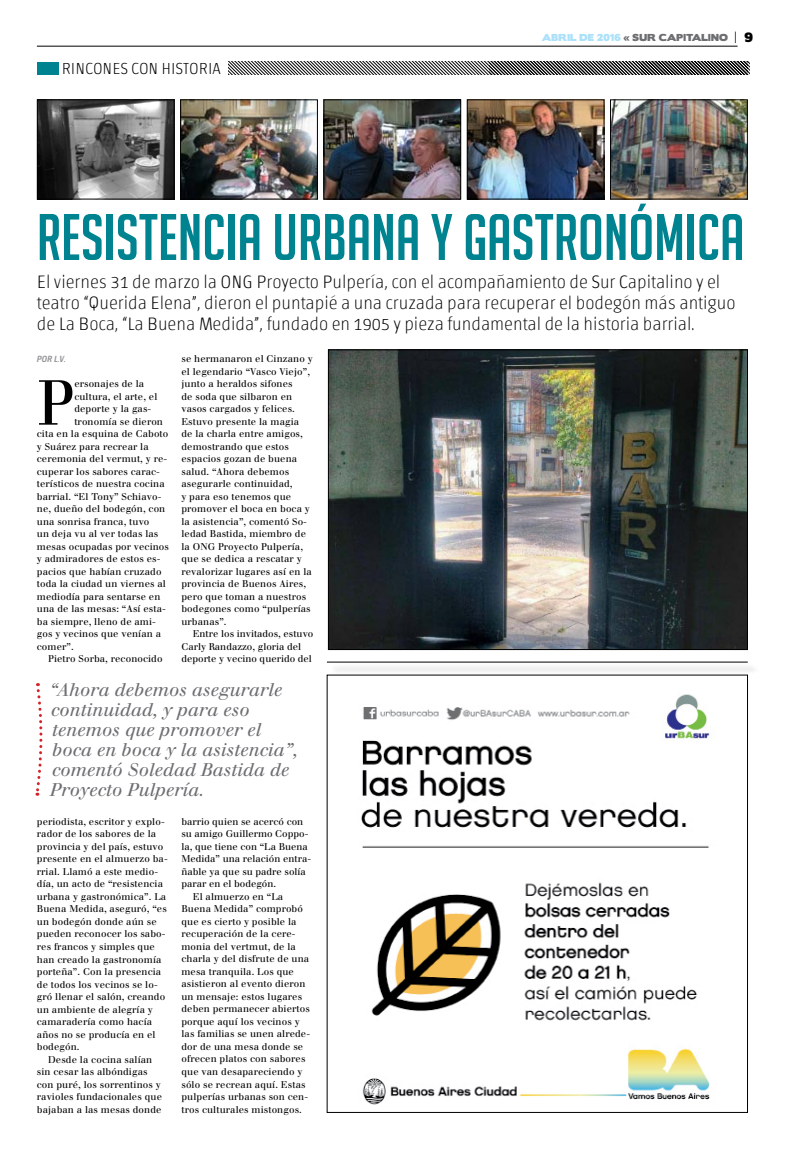
<style>
.page{position:relative;width:796px;height:1163px;background:#fff}
.page>*{position:absolute;margin:0;border:0;box-sizing:border-box;transform-origin:0 0}
.t1{font:64px "Big Noodle Titling";color:#008390}
.t2{font:62.1px "Justus";color:#000}
.t3{font:100 18px/21px "Chaco";color:#000}
.t4{font:italic 18px/20px "Justus";color:#6d6e71}
.t5{font:100 16px "Chaco";color:#000}
.t6{font:9.6px/12.5px "Justus";letter-spacing:.01em;color:#000}
.t7{font:9px "Boris Black Bloxx";letter-spacing:.025em;color:#6d6e71}
.t8{font:italic 500 9px "Chaco";color:#939598}
.s1{color:#abe1fa}
.s2{font-family:"Serif";font-weight:900;font-size:12px;color:#000}
.s3{font-size:12px;color:#000}
</style>
<div class="page">
<hr style="left:37px;top:46px;width:700px;height:1px;background:#000">
<svg style="left:228px;top:62px;width:520px;height:12px;background:#797979"></svg>
<div style="left:37px;top:62px;width:21px;height:12px;background:#008390"></div>
<svg style="left:35px;top:683px;width:8px;height:112px"></svg>
<img style="left:361px;top:694px;width:349px;height:411px">
<img style="left:330px;top:351px;width:415px;height:296px">
<div style="left:328px;top:349px;width:419px;height:300px;border:1px solid #000"></div>
<img style="left:39px;top:101px;width:133px;height:96px">
<div style="left:37px;top:99px;width:137px;height:100px;border:1px solid #000"></div>
<img style="left:182px;top:101px;width:133px;height:96px">
<div style="left:180px;top:99px;width:137px;height:100px;border:1px solid #000"></div>
<img style="left:325px;top:101px;width:134px;height:96px">
<div style="left:323px;top:99px;width:138px;height:100px;border:1px solid #000"></div>
<img style="left:468px;top:101px;width:134px;height:96px">
<div style="left:466px;top:99px;width:138px;height:100px;border:1px solid #000"></div>
<img style="left:611px;top:101px;width:134px;height:96px">
<div style="left:609px;top:99px;width:138px;height:100px;border:1px solid #000"></div>
<div style="left:329px;top:663px;width:430px;height:11px;background:#f4f4f4"></div>
<hr style="left:327px;top:661px;width:420px;height:1px;background:#000">
<h3 class="t5" style="left:62px;top:62px;width:9px">RINCON</h3>
<h3 class="t5" style="left:112px;top:62px;width:28px">ES CON</h3>
<h3 class="t5" style="left:161px;top:62px;width:8px">HISTORI</h3>
<h3 class="t5" style="left:212px;top:62px;width:10px">A</h3>
<p class="t7" style="left:541px;top:31px;width:157px"><span class="s1">ABRIL DE 2016</span> « SUR CAPITALI</p>
<p class="t7" style="left:710px;top:31px;width:44px">NO<span class="s2">|</span><span class="s3">9</span></p>
<h1 class="t1" style="left:37px;top:203px;width:708px">RESISTENCIA URBANA Y GASTRONÓMICA</h1>
<p class="t3" style="left:37px;top:272px;width:700px">El viernes 31 de marzo la ONG Proyecto Pulpería, con el acompañamiento de Sur Capitalino y el teatro “Querida Elena”, dieron el puntapié a una cruzada para recuperar el bodegón más antiguo de La Boca, “La Buena Medida”, fundado en 1905 y pieza fundamental de la historia barrial.</p>
<p class="t8" style="left:37px;top:355px;width:30px">Por L.V.</p>
<p class="t6" style="left:181px;top:352px;width:133px">se hermanaron el Cinzano y el legendario “Vasco Viejo”, junto a heraldos sifones<br>de soda que silbaron en vasos cargados y felices.<br>Estuvo presente la magia<br>de la charla entre amigos, demostrando que estos espacios gozan de buena salud. “Ahora debemos asegurarle continuidad,<br>y para eso tenemos que promover el boca en boca y la asistencia”, comentó So&shy;ledad Bastida, miembro de la ONG Proyecto Pulpería, que se dedica a rescatar y revalorizar lugares así en la provincia de Buenos Aires, pero que toman a nuestros bodegones como “pulperías urbanas”.</p>
<p class="t6" style="left:181px;top:627px;width:133px;text-indent:11px">Entre los invitados, estuvo<br>Carly Randazzo, gloria del deporte y vecino querido del</p>
<h2 class="t2" style="left:37px;top:365px;width:38px">P</h2>
<p class="t6" style="left:74px;top:377px;width:71px">ersonajes de la</p>
<p class="t6" style="left:74px;top:390px;width:84px">cultura, el arte, el</p>
<p class="t6" style="left:74px;top:402px;width:78px">deporte y la gas-</p>
<p class="t6" style="left:74px;top:415px;width:90px">tronomía se dieron</p>
<p class="t6" style="left:37px;top:427px;width:133px">cita en la esquina de Caboto</p>
<p class="t6" style="left:37px;top:440px;width:113px">y Suárez para recrear la</p>
<p class="t6" style="left:37px;top:452px;width:132px">ceremonia del vermut, y re-</p>
<p class="t6" style="left:37px;top:465px;width:124px">cuperar los sabores carac-</p>
<p class="t6" style="left:37px;top:477px;width:129px">terísticos de nuestra cocina</p>
<p class="t6" style="left:37px;top:490px;width:126px">barrial. “El Tony” Schiavo-</p>
<p class="t6" style="left:37px;top:502px;width:130px">ne, dueño del bodegón, con</p>
<p class="t6" style="left:37px;top:515px;width:114px">una sonrisa franca, tuvo</p>
<p class="t6" style="left:37px;top:527px;width:123px">un deja vu al ver todas las</p>
<p class="t6" style="left:37px;top:540px;width:134px">mesas ocupadas por vecinos</p>
<p class="t6" style="left:37px;top:552px;width:125px">y admiradores de estos es-</p>
<p class="t6" style="left:37px;top:565px;width:126px">pacios que habían cruzado</p>
<p class="t6" style="left:37px;top:577px;width:130px">toda la ciudad un viernes al</p>
<p class="t6" style="left:37px;top:590px;width:125px">mediodía para sentarse en</p>
<p class="t6" style="left:37px;top:602px;width:130px">una de las mesas: “Así esta-</p>
<p class="t6" style="left:37px;top:615px;width:121px">ba siempre, lleno de ami-</p>
<p class="t6" style="left:37px;top:627px;width:126px">gos y vecinos que venían a</p>
<p class="t6" style="left:37px;top:640px;width:38px">comer”.</p>
<p class="t6" style="left:48px;top:652px;width:116px">Pietro Sorba, reconocido</p>
<h3 class="t4" style="left:50px;top:679px;width:249px">“Ahora debemos asegurarle continuidad, y para eso tenemos que promover el boca en boca y la asistencia”, comentó Soledad Bastida de<br>Proyecto Pulpería.</h3>
<p class="t6" style="left:37px;top:815px;width:129px">periodista, escritor y explo-</p>
<p class="t6" style="left:37px;top:827px;width:121px">rador de los sabores de la</p>
<p class="t6" style="left:37px;top:840px;width:128px">provincia y del país, estuvo</p>
<p class="t6" style="left:37px;top:852px;width:132px">presente en el almuerzo ba-</p>
<p class="t6" style="left:37px;top:865px;width:123px">rrial. Llamó a este medio-</p>
<p class="t6" style="left:37px;top:877px;width:128px">día, un acto de “resistencia</p>
<p class="t6" style="left:37px;top:890px;width:131px">urbana y gastronómica”. La</p>
<p class="t6" style="left:37px;top:902px;width:131px">Buena Medida, aseguró, “es</p>
<p class="t6" style="left:37px;top:915px;width:121px">un bodegón donde aún se</p>
<p class="t6" style="left:37px;top:927px;width:130px">pueden reconocer los sabo-</p>
<p class="t6" style="left:37px;top:940px;width:119px">res francos y simples que</p>
<p class="t6" style="left:37px;top:952px;width:126px">han creado la gastronomía</p>
<p class="t6" style="left:37px;top:965px;width:126px">porteña”. Con la presencia</p>
<p class="t6" style="left:37px;top:977px;width:122px">de todos los vecinos se lo-</p>
<p class="t6" style="left:37px;top:990px;width:130px">gró llenar el salón, creando</p>
<p class="t6" style="left:37px;top:1002px;width:117px">un ambiente de alegría y</p>
<p class="t6" style="left:37px;top:1015px;width:117px">camaradería como hacía</p>
<p class="t6" style="left:37px;top:1027px;width:120px">años no se producía en el</p>
<p class="t6" style="left:37px;top:1040px;width:44px">bodegón.</p>
<p class="t6" style="left:48px;top:1052px;width:105px">Desde la cocina salían</p>
<p class="t6" style="left:37px;top:1065px;width:112px">sin cesar las albóndigas</p>
<p class="t6" style="left:37px;top:1077px;width:125px">con puré, los sorrentinos y</p>
<p class="t6" style="left:37px;top:1090px;width:126px">ravioles fundacionales que</p>
<p class="t6" style="left:37px;top:1102px;width:126px">bajaban a las mesas donde</p>
<p class="t6" style="left:181px;top:815px;width:123px">barrio quien se acercó con</p>
<p class="t6" style="left:181px;top:827px;width:128px">su amigo Guillermo Coppo-</p>
<p class="t6" style="left:181px;top:840px;width:128px">la, que tiene con “La Buena</p>
<p class="t6" style="left:181px;top:852px;width:131px">Medida” una relación entra-</p>
<p class="t6" style="left:181px;top:865px;width:126px">ñable ya que su padre solía</p>
<p class="t6" style="left:181px;top:877px;width:96px">parar en el bodegón.</p>
<p class="t6" style="left:193px;top:890px;width:92px">El almuerzo en “La</p>
<p class="t6" style="left:181px;top:902px;width:123px">Buena Medida” comprobó</p>
<p class="t6" style="left:181px;top:915px;width:117px">que es cierto y posible la</p>
<p class="t6" style="left:181px;top:927px;width:116px">recuperación de la cere-</p>
<p class="t6" style="left:181px;top:940px;width:116px">monia del vertmut, de la</p>
<p class="t6" style="left:181px;top:952px;width:129px">charla y del disfrute de una</p>
<p class="t6" style="left:181px;top:965px;width:114px">mesa tranquila. Los que</p>
<p class="t6" style="left:181px;top:977px;width:125px">asistieron al evento dieron</p>
<p class="t6" style="left:181px;top:990px;width:122px">un mensaje: estos lugares</p>
<p class="t6" style="left:181px;top:1002px;width:130px">deben permanecer abiertos</p>
<p class="t6" style="left:181px;top:1015px;width:120px">porque aquí los vecinos y</p>
<p class="t6" style="left:181px;top:1027px;width:130px">las familias se unen alrede-</p>
<p class="t6" style="left:181px;top:1040px;width:123px">dor de una mesa donde se</p>
<p class="t6" style="left:181px;top:1052px;width:125px">ofrecen platos con sabores</p>
<p class="t6" style="left:181px;top:1065px;width:122px">que van desapareciendo y</p>
<p class="t6" style="left:181px;top:1077px;width:125px">sólo se recrean aquí. Estas</p>
<p class="t6" style="left:181px;top:1090px;width:128px">pulperías urbanas son cen-</p>
<p class="t6" style="left:181px;top:1102px;width:122px">tros culturales mistongos.</p>
</div>
